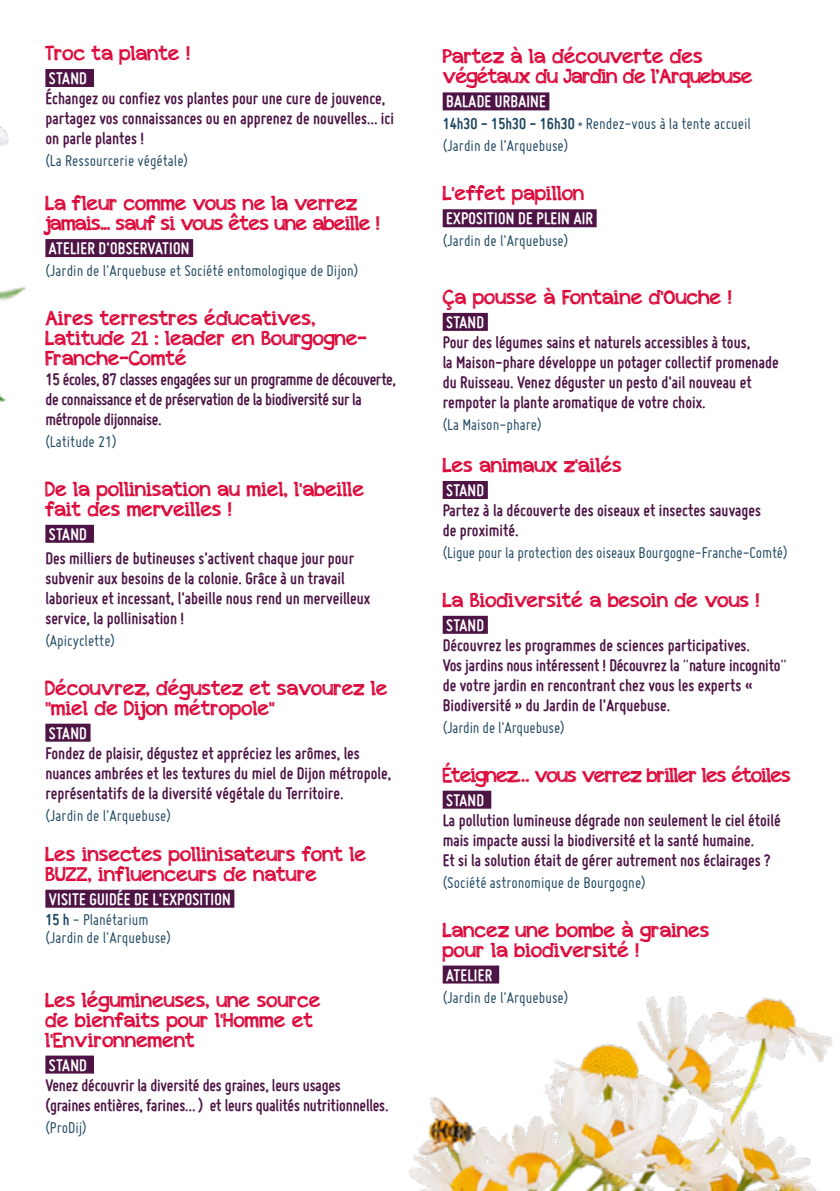
<style>
.page{position:relative;width:840px;height:1191px;background:#fff}
.page>*{position:absolute;margin:0;border:0;box-sizing:border-box;transform-origin:0 0}
.t1{font:20px/20px "appleberry";color:#da0235}
.t2{font:20px/20px "appleberry";letter-spacing:-.03em;color:#da0235}
.t3{font:20px "appleberry";letter-spacing:-.04em;color:#da0235}
.t4{font:700 18px/20px "Miso";color:#4d1445}
.t5{font:700 18px "Miso";letter-spacing:.015em;color:#fff}
.t6{font:700 18px/20px "Miso";letter-spacing:-.02em;color:#4d1445}
.t7{font:17px/18px "Miso";color:#1d465f}
.s1{font-weight:700}
.s2{font-weight:400}
</style>
<div class="page">
<img style="left:0;top:286px;width:26px;height:117px">
<img style="left:0;top:126px;width:87px;height:132px">
<div style="left:45px;top:69px;width:49px;height:18px;background:#4d1445"></div>
<div style="left:45px;top:239px;width:148px;height:18px;background:#4d1445"></div>
<div style="left:45px;top:525px;width:49px;height:18px;background:#4d1445"></div>
<div style="left:45px;top:723px;width:45px;height:18px;background:#4d1445"></div>
<div style="left:45px;top:889px;width:189px;height:18px;background:#4d1445"></div>
<div style="left:45px;top:1055px;width:49px;height:18px;background:#4d1445"></div>
<div style="left:442px;top:92px;width:107px;height:18px;background:#4d1445"></div>
<div style="left:442px;top:209px;width:154px;height:18px;background:#4d1445"></div>
<div style="left:442px;top:313px;width:45px;height:18px;background:#4d1445"></div>
<div style="left:442px;top:481px;width:45px;height:18px;background:#4d1445"></div>
<div style="left:442px;top:616px;width:45px;height:18px;background:#4d1445"></div>
<div style="left:442px;top:790px;width:49px;height:18px;background:#4d1445"></div>
<img style="left:408px;top:965px;width:425px;height:226px">
<img style="left:410px;top:1090px;width:74px;height:73px">
<p class="t1" style="left:45px;top:43px;width:146px">Troc ta plante !</p>
<p class="t5" style="left:49px;top:68px;width:39px">STAND</p>
<p class="t4" style="left:45px;top:88px;width:350px">Échangez ou confiez vos plantes pour une cure de jouvence, partagez vos connaissances ou en apprenez de nouvelles… ici on parle plantes !</p>
<p class="t7" style="left:45px;top:151px;width:144px">(La Ressourcerie végétale)</p>
<p class="t2" style="left:45px;top:193px;width:335px">La fleur comme vous ne la verrez jamais... sauf si vous êtes une abeille !</p>
<p class="t5" style="left:49px;top:238px;width:142px">ATELIER D'OBSERVATION</p>
<p class="t7" style="left:45px;top:261px;width:314px">(Jardin de l'Arquebuse et Société entomologique de Dijon)</p>
<p class="t1" style="left:45px;top:308px;width:322px">Aires terrestres éducatives,<br>Latitude 21 : leader en Bourgogne-<br>Franche-Comté</p>
<p class="t6" style="left:45px;top:369px;width:352px">15 écoles, 87 classes engagées sur un programme de découverte, de connaissance et de préservation de la biodiversité sur la métropole dijonnaise.</p>
<p class="t7" style="left:45px;top:432px;width:73px">(Latitude 21)</p>
<p class="t1" style="left:45px;top:479px;width:320px">De la pollinisation au miel, l'abeille fait des merveilles !</p>
<p class="t5" style="left:49px;top:524px;width:39px">STAND</p>
<p class="t4" style="left:45px;top:548px;width:326px">Des milliers de butineuses s'activent chaque jour pour subvenir aux besoins de la colonie. Grâce à un travail laborieux et incessant, l'abeille nous rend un merveilleux service, la pollinisation !</p>
<p class="t7" style="left:45px;top:631px;width:71px">(Apicyclette)</p>
<p class="t1" style="left:45px;top:677px;width:343px">Découvrez, dégustez et savourez le "miel de Dijon métropole"</p>
<p class="t5" style="left:49px;top:722px;width:39px">STAND</p>
<p class="t4" style="left:45px;top:742px;width:347px">Fondez de plaisir, dégustez et appréciez les arômes, les nuances ambrées et les textures du miel de Dijon métropole, représentatifs de la diversité végétale du Territoire.</p>
<p class="t7" style="left:45px;top:806px;width:127px">(Jardin de l'Arquebuse)</p>
<p class="t1" style="left:45px;top:843px;width:322px">Les insectes pollinisateurs font le<br>BUZZ, influenceurs de nature</p>
<p class="t5" style="left:49px;top:888px;width:183px">VISITE GUIDÉE DE L'EXPOSITION</p>
<p class="t7" style="left:45px;top:910px;width:127px"><span class="s1">15 h</span> - Planétarium (Jardin de l'Arquebuse)</p>
<p class="t1" style="left:45px;top:989px;width:276px">Les légumineuses, une source de bienfaits pour l'Homme et l'Environnement</p>
<p class="t5" style="left:49px;top:1054px;width:39px">STAND</p>
<p class="t4" style="left:45px;top:1074px;width:344px">Venez découvrir la diversité des graines, leurs usages (graines entières, farines… ) et leurs qualités nutritionnelles.</p>
<p class="t7" style="left:45px;top:1118px;width:43px">(ProDij)</p>
<p class="t2" style="left:442px;top:46px;width:311px">Partez à la découverte des végétaux du Jardin de l’Arquebuse</p>
<p class="t5" style="left:446px;top:91px;width:101px">BALADE URBAINE</p>
<p class="t7" style="left:442px;top:113px;width:309px;line-height:22px"><span class="s1">14h30 - 15h30 - 16h30</span> • Rendez-vous à la tente accueil (Jardin de l’Arquebuse)</p>
<p class="t1" style="left:442px;top:183px;width:143px">L'effet papillon</p>
<p class="t5" style="left:446px;top:208px;width:148px">EXPOSITION DE PLEIN AIR</p>
<p class="t7" style="left:442px;top:231px;width:127px">(Jardin de l'Arquebuse)</p>
<p class="t1" style="left:442px;top:287px;width:290px">Ça pousse à Fontaine d'Ouche !</p>
<p class="t5" style="left:446px;top:312px;width:39px">STAND</p>
<p class="t4" style="left:442px;top:332px;width:337px">Pour des légumes sains et naturels accessibles à tous,<br>la Maison-phare développe un potager collectif promenade du Ruisseau. Venez déguster un pesto d'ail nouveau et rempoter la plante aromatique de votre choix.</p>
<p class="t7" style="left:442px;top:415px;width:100px">(La Maison-phare)</p>
<p class="t1" style="left:442px;top:455px;width:181px">Les animaux z'ailés</p>
<p class="t5" style="left:446px;top:480px;width:39px">STAND</p>
<p class="t4" style="left:442px;top:500px;width:319px">Partez à la découverte des oiseaux et insectes sauvages de proximité.</p>
<p class="t7" style="left:442px;top:543px;width:346px">(Ligue pour la protection des oiseaux Bourgogne-Franche-Comté)</p>
<p class="t1" style="left:442px;top:590px;width:318px">La Biodiversité a besoin de vous !</p>
<p class="t5" style="left:446px;top:615px;width:39px">STAND</p>
<p class="t4" style="left:442px;top:635px;width:345px">Découvrez les programmes de sciences participatives.<br>Vos jardins nous intéressent ! Découvrez la <span class="s2">"</span>nature incognito<span class="s2">" </span>de votre jardin en rencontrant chez vous les experts « Biodiversité » du Jardin de l'Arquebuse.</p>
<p class="t7" style="left:442px;top:718px;width:123px">(Jardin de l'Arquebuse)</p>
<p class="t3" style="left:442px;top:760px;width:349px">Éteignez… vous verrez briller les étoiles</p>
<p class="t5" style="left:446px;top:789px;width:39px">STAND</p>
<p class="t4" style="left:442px;top:809px;width:339px">La pollution lumineuse dégrade non seulement le ciel étoilé mais impacte aussi la biodiversité et la santé humaine.<br>Et si la solution était de gérer autrement nos éclairages ?</p>
<p class="t7" style="left:442px;top:873px;width:204px">(Société astronomique de Bourgogne)</p>
<p class="t1" style="left:442px;top:919px;width:268px">Lancez une bombe à graines pour la biodiversité !</p>
<p class="t5" style="left:446px;top:964px;width:47px">ATELIER</p>
<p class="t7" style="left:442px;top:987px;width:127px">(Jardin de l'Arquebuse)</p>
</div>
